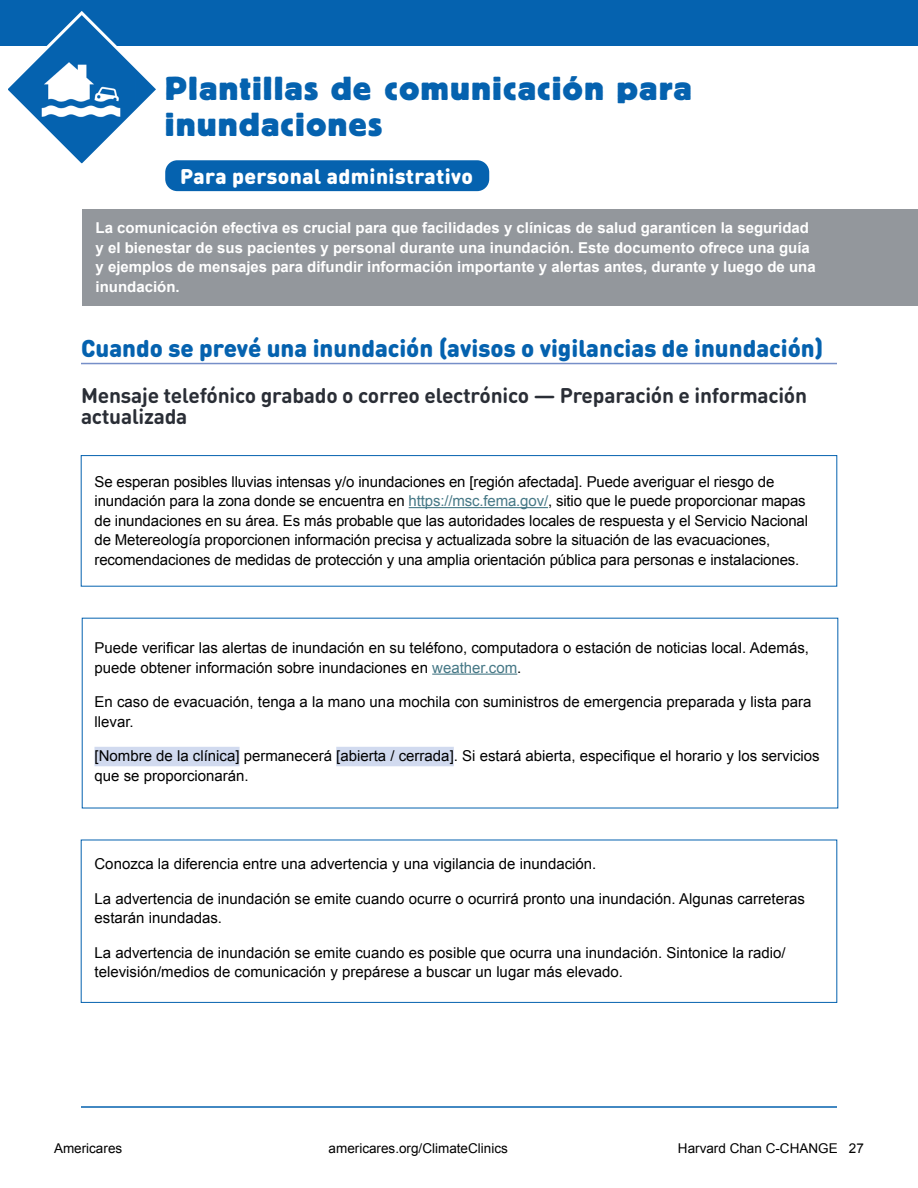
<style>
.page{position:relative;width:918px;height:1188px;background:#fff}
.page>*{position:absolute;margin:0;border:0;box-sizing:border-box;transform-origin:0 0}
.t1{font:700 33px/36px "Block Berthold BQ";letter-spacing:.05em;color:#0562af}
.t2{font:900 24px "DIN Round OT";color:#0562af}
.t3{font:700 21px/21px "DIN Round OT";letter-spacing:-.01em;color:#2a2e36}
.t4{font:900 21px "DIN Round OT";letter-spacing:.02em;color:#fff}
.t5{font:15px/19.5px "Arial";color:#000}
.t6{font:700 15px/19.5px "Arial";color:#fff}
.t7{font:13.5px "Arial";color:#000}
.s1{color:#467886}
</style>
<div class="page">
<hr style="left:81px;top:1106px;width:756px;height:2px;background:#0562af">
<div style="left:81px;top:455px;width:756px;height:131px;border:1px solid #0562af"></div>
<div style="left:81px;top:840px;width:756px;height:163px;border:1px solid #0562af"></div>
<div style="left:82px;top:209px;width:836px;height:96px;background:#93979c"></div>
<div style="left:165px;top:160px;width:324px;height:31px;background:#0562af;border-radius:12px"></div>
<div style="left:0;top:0;width:918px;height:46px;background:#0562af"></div>
<svg style="left:8px;top:11px;width:148px;height:153px"></svg>
<hr style="left:81px;top:363px;width:756px;height:1px;background:#768fc8">
<hr style="left:409px;top:507px;width:139px;height:1px;background:#467886">
<hr style="left:432px;top:674px;width:85px;height:1px;background:#467886">
<div style="left:94px;top:747px;width:146px;height:19px;background:#d1daef"></div>
<div style="left:336px;top:747px;width:118px;height:19px;background:#d1daef"></div>
<h1 class="t1" style="left:165px;top:71px;width:528px">Plantillas de comunicación para inundaciones</h1>
<h3 class="t4" style="left:180px;top:162px;width:294px">Para personal administrativo</h3>
<p class="t6" style="left:96px;top:219px;width:722px">La comunicación efectiva es crucial para que facilidades y clínicas de salud garanticen la seguridad y el bienestar de sus pacientes y personal durante una inundación. Este documento ofrece una guía y ejemplos de mensajes para difundir información importante y alertas antes, durante y luego de una inundación.</p>
<h2 class="t2" style="left:81px;top:332px;width:744px">Cuando se prevé una inundación (avisos o vigilancias de inundación)</h2>
<h3 class="t3" style="left:81px;top:384px;width:728px">Mensaje telefónico grabado o correo electrónico — Preparación e información actualizada</h3>
<p class="t5" style="left:94px;top:472px;width:715px">Se esperan posibles lluvias intensas y/o inundaciones en [región afectada]. Puede averiguar el riesgo de inundación para la zona donde se encuentra en <span class="s1">https://msc.fema.gov/</span>, sitio que le puede proporcionar mapas de inundaciones en su área. Es más probable que las autoridades locales de respuesta y el Servicio Nacional de Metereología proporcionen información precisa y actualizada sobre la situación de las evacuaciones, recomendaciones de medidas de protección y una amplia orientación pública para personas e instalaciones.</p>
<p class="t5" style="left:94px;top:638px;width:716px">Puede verificar las alertas de inundación en su teléfono, computadora o estación de noticias local. Además, puede obtener información sobre inundaciones en <span class="s1">weather.com</span>.</p>
<p class="t5" style="left:94px;top:692px;width:718px">En caso de evacuación, tenga a la mano una mochila con suministros de emergencia preparada y lista para llevar.</p>
<p class="t5" style="left:94px;top:746px;width:727px">[Nombre de la clínica] permanecerá [abierta / cerrada]. Si estará abierta, especifique el horario y los servicios que se proporcionarán.</p>
<p class="t5" style="left:94px;top:854px;width:503px">Conozca la diferencia entre una advertencia y una vigilancia de inundación.</p>
<p class="t5" style="left:94px;top:889px;width:712px">La advertencia de inundación se emite cuando ocurre o ocurrirá pronto una inundación. Algunas carreteras estarán inundadas.</p>
<p class="t5" style="left:94px;top:943px;width:693px">La advertencia de inundación se emite cuando es posible que ocurra una inundación. Sintonice la radio/ televisión/medios de comunicación y prepárese a buscar un lugar más elevado.</p>
<p class="t7" style="left:54px;top:1139px;width:70px">Americares</p>
<p class="t7" style="left:329px;top:1139px;width:181px">americares.org/ClimateClinics</p>
<p class="t7" style="left:678px;top:1139px;width:188px">Harvard Chan C-CHANGE 27</p>
</div>
